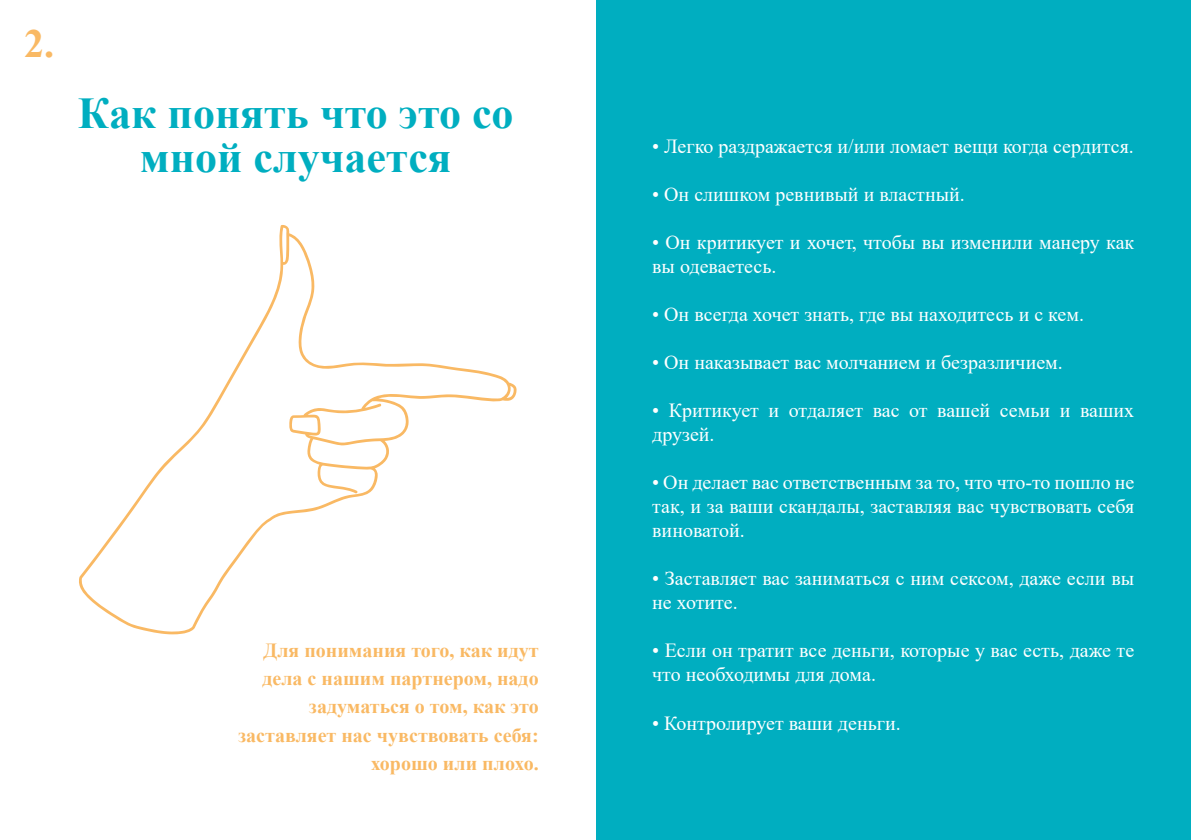
<style>
.page{position:relative;width:1191px;height:840px;background:#fff}
.page>*{position:absolute;margin:0;border:0;box-sizing:border-box;transform-origin:0 0}
.t1{font:700 44px "Times New Roman";color:#00aec0}
.Títulos{font:700 40px "Times New Roman";color:#f9b964}
.Texto_corrido{font:20px/24px "Times New Roman";color:#fff}
.Títulos-2{font:700 20px/28px "Times New Roman";color:#f9b964;text-align:right}
</style>
<div class="page">
<div style="left:596px;top:0;width:595px;height:839px;background:#00aec0"></div>
<svg style="left:79px;top:225px;width:437px;height:409px"></svg>
<p class="Títulos" style="left:24px;top:14px;width:31px">2.</p>
<p class="t1" style="left:78px;top:81px;width:437px">Как понять что это со</p>
<p class="t1" style="left:140px;top:125px;width:313px">мной случается</p>
<p class="Títulos-2" style="left:238px;top:635px;width:302px">Для понимания того, как идут дела с нашим партнером, надо задуматься о том, как это заставляет нас чувствовать себя: хорошо или плохо.</p>
<p class="Texto_corrido" style="left:652px;top:133px;width:483px">• Легко раздражается и/или ломает вещи когда сердится.</p>
<p class="Texto_corrido" style="left:652px;top:181px;width:314px">• Он слишком ревнивый и властный.</p>
<p class="Texto_corrido" style="left:652px;top:229px;width:483px">• Он критикует и хочет, чтобы вы изменили манеру как вы одеваетесь.</p>
<p class="Texto_corrido" style="left:652px;top:301px;width:433px">• Он всегда хочет знать, где вы находитесь и с кем.</p>
<p class="Texto_corrido" style="left:652px;top:349px;width:412px">• Он наказывает вас молчанием и безразличием.</p>
<p class="Texto_corrido" style="left:652px;top:397px;width:483px">• Критикует и отдаляет вас от вашей семьи и ваших друзей.</p>
<p class="Texto_corrido" style="left:652px;top:469px;width:483px;text-align:justify">• Он делает вас ответственным за то, что что-то пошло не так, и за ваши скандалы, заставляя вас чувствовать себя виноватой.</p>
<p class="Texto_corrido" style="left:652px;top:565px;width:483px">• Заставляет вас заниматься с ним сексом, даже если вы не хотите.</p>
<p class="Texto_corrido" style="left:652px;top:637px;width:483px">• Если он тратит все деньги, которые у вас есть, даже те что необходимы для дома.</p>
<p class="Texto_corrido" style="left:652px;top:709px;width:250px">• Контролирует ваши деньги.</p>
</div>
